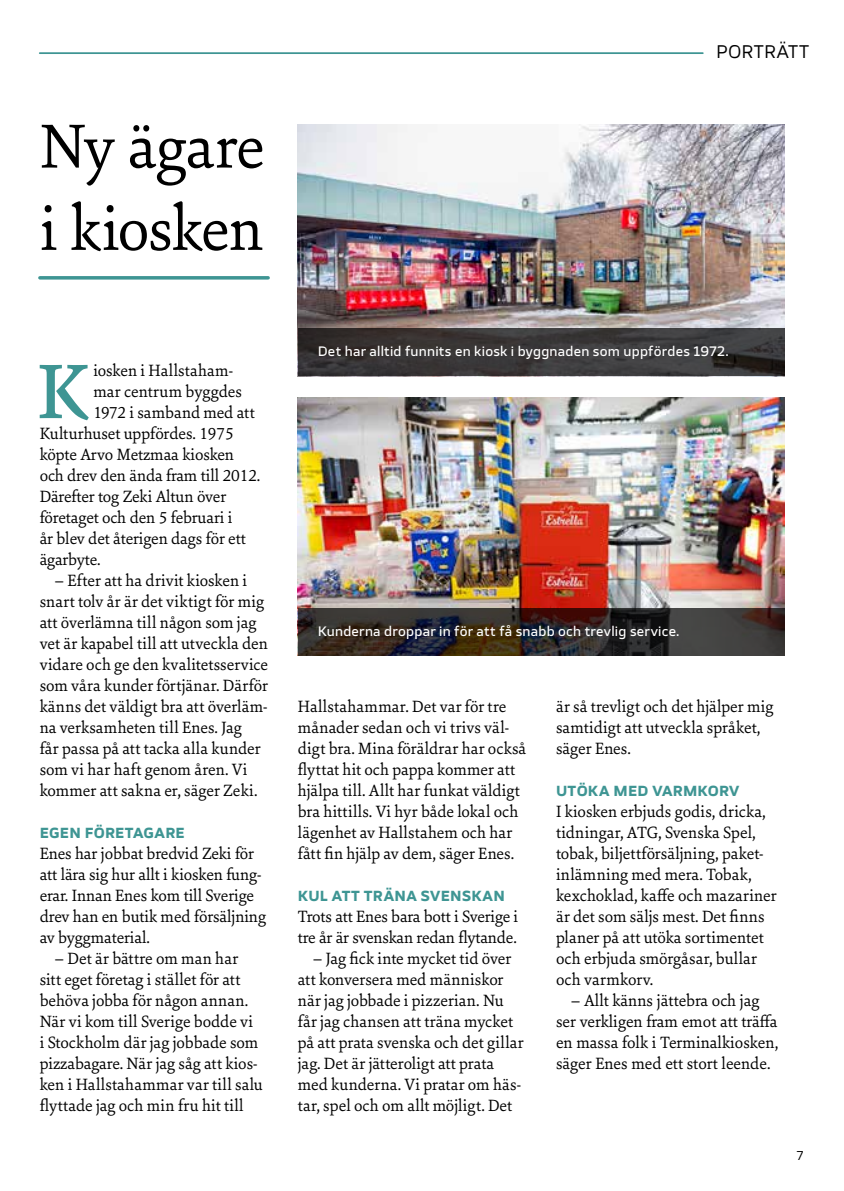
<style>
.page{position:relative;width:844px;height:1191px;background:#fff}
.page>*{position:absolute;margin:0;border:0;box-sizing:border-box;transform-origin:0 0}
.t1{font:500 82.77px "Sina Nova";color:#3e9593}
.t2{font:66.5px/82.2px "Sina Nova";letter-spacing:-.02em;color:#000}
.t3{font:17.5px/21px "Sina Nova";color:#000}
.t4{font:17.5px "TT Severs";letter-spacing:.01em;color:#000}
.t5{font:700 14px "TT Severs";letter-spacing:.015em;color:#3e9593}
.t6{font:500 13.12px "TT Severs";letter-spacing:.02em;color:#fff}
.t7{font:12.25px "TT Severs";color:#000}
</style>
<div class="page">
<img style="left:298px;top:124px;width:486px;height:205px">
<hr style="left:40px;top:276px;width:228px;height:3px;background:#3e9593">
<img style="left:298px;top:397px;width:486px;height:211px">
<svg style="left:298px;top:608px;width:486px;height:47px;background:#342c2a"></svg>
<svg style="left:298px;top:329px;width:486px;height:47px;background:#393637"></svg>
<hr style="left:40px;top:52px;width:662px;height:2px;background:#3e9593">
<h2 class="t2" style="left:40px;top:103px;width:226px">Ny ägare i kiosken</h2>
<p class="t4" style="left:715px;top:40px;width:95px">PORTRÄTT</p>
<h1 class="t1" style="left:38px;top:337px;width:53px">K</h1>
<p class="t3" style="left:93px;top:359px;width:140px">iosken i Hallstaham-</p>
<p class="t3" style="left:93px;top:380px;width:150px">mar centrum byggdes</p>
<p class="t3" style="left:93px;top:401px;width:163px">1972 i samband med att</p>
<p class="t3" style="left:40px;top:422px;width:195px">Kulturhuset uppfördes. 1975</p>
<p class="t3" style="left:40px;top:443px;width:196px">köpte Arvo Metzmaa kiosken</p>
<p class="t3" style="left:40px;top:464px;width:222px">och drev den ända fram till 2012.</p>
<p class="t3" style="left:40px;top:485px;width:188px">Därefter tog Zeki Altun över</p>
<p class="t3" style="left:40px;top:506px;width:194px">företaget och den 5 februari i</p>
<p class="t3" style="left:40px;top:527px;width:207px">år blev det återigen dags för ett</p>
<p class="t3" style="left:40px;top:548px;width:63px">ägarbyte.</p>
<p class="t3" style="left:40px;top:569px;width:230px;text-indent:15px">– Efter att ha drivit kiosken i snart tolv år är det viktigt för mig att överlämna till någon som jag vet är kapabel till att utveckla den vidare och ge den kvalitetsservice som våra kunder förtjänar. Därför känns det väldigt bra att överläm&shy;na verksamheten till Enes. Jag<br>får passa på att tacka alla kunder som vi har haft genom åren. Vi kommer att sakna er, säger Zeki.</p>
<p class="t5" style="left:40px;top:824px;width:147px">EGEN FÖRETAGARE</p>
<p class="t3" style="left:40px;top:842px;width:228px">Enes har jobbat bredvid Zeki för att lära sig hur allt i kiosken fung&shy;erar. Innan Enes kom till Sverige drev han en butik med försäljning av byggmaterial.</p>
<p class="t3" style="left:40px;top:947px;width:225px;text-indent:15px">– Det är bättre om man har sitt eget företag i stället för att behöva jobba för någon annan.<br>När vi kom till Sverige bodde vi<br>i Stockholm där jag jobbade som pizzabagare. När jag såg att kios&shy;ken i Hallstahammar var till salu flyttade jag och min fru hit till</p>
<p class="t6" style="left:317px;top:343px;width:412px">Det har alltid funnits en kiosk i byggnaden som uppfördes 1972.</p>
<p class="t6" style="left:317px;top:622px;width:363px">Kunderna droppar in för att få snabb och trevlig service.</p>
<p class="t3" style="left:298px;top:695px;width:230px">Hallstahammar. Det var för tre månader sedan och vi trivs väl&shy;digt bra. Mina föräldrar har också flyttat hit och pappa kommer att hjälpa till. Allt har funkat väldigt bra hittills. Vi hyr både lokal och lägenhet av Hallstahem och har fått fin hjälp av dem, säger Enes.</p>
<p class="t5" style="left:298px;top:887px;width:208px">KUL ATT TRÄNA SVENSKAN</p>
<p class="t3" style="left:298px;top:905px;width:222px">Trots att Enes bara bott i Sverige i tre år är svenskan redan flytande.</p>
<p class="t3" style="left:298px;top:947px;width:227px;text-indent:15px">– Jag fick inte mycket tid över att konversera med människor när jag jobbade i pizzerian. Nu får jag chansen att träna mycket på att prata svenska och det gillar jag. Det är jätteroligt att prata med kunderna. Vi pratar om häs&shy;tar, spel och om allt möjligt. Det</p>
<p class="t3" style="left:556px;top:695px;width:219px">är så trevligt och det hjälper mig samtidigt att utveckla språket, säger Enes.</p>
<p class="t5" style="left:556px;top:782px;width:185px">UTÖKA MED VARMKORV</p>
<p class="t3" style="left:556px;top:800px;width:222px">I kiosken erbjuds godis, dricka, tidningar, ATG, Svenska Spel, tobak, biljettförsäljning, paket&shy;inlämning med mera. Tobak, kexchoklad, kaffe och mazariner är det som säljs mest. Det finns planer på att utöka sortimentet och erbjuda smörgåsar, bullar och varmkorv.</p>
<p class="t3" style="left:556px;top:989px;width:223px;text-align:center">– Allt känns jättebra och jag<br>ser verkligen fram emot att träffa en massa folk i Terminalkiosken, säger Enes med ett stort leende.</p>
<p class="t7" style="left:796px;top:1147px;width:8px">7</p>
</div>
